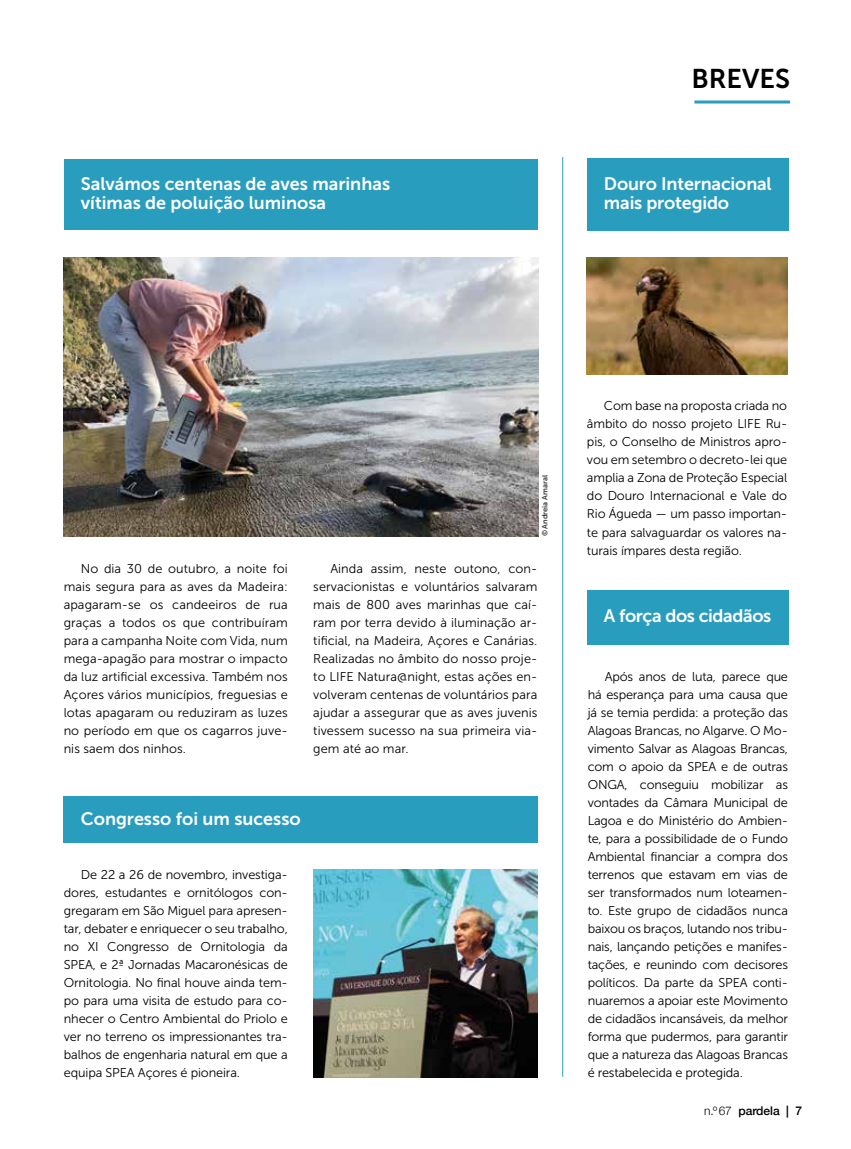
<style>
.page{position:relative;width:851px;height:1149px;background:#fff}
.page>*{position:absolute;margin:0;border:0;box-sizing:border-box;transform-origin:0 0}
.t1{font:27px "Museo Sans 700";color:#000}
.t2{font:18px/19.5px "Museo Sans 700";color:#fff}
.t3{font:18px "Museo Sans 700";letter-spacing:-.02em;color:#fff}
.t4{font:12.75px/18px "Museo Sans 300";letter-spacing:-.01em;color:#000;text-align:justify}
.t5{font:500 12px "Helvetica Neue";letter-spacing:-.005em;color:#000}
.t6{font:7.5px "Museo Sans 700";color:#3c3c3b}
.s1{font-weight:300}
</style>
<div class="page">
<hr style="left:694px;top:100px;width:95px;height:3px;background:#299dbe">
<div style="left:64px;top:159px;width:473px;height:71px;background:#299dbe"></div>
<div style="left:64px;top:795px;width:474px;height:47px;background:#299dbe"></div>
<hr style="left:562px;top:157px;width:1px;height:919px;background:#299dbe">
<img style="left:64px;top:257px;width:474px;height:279px">
<div style="left:587px;top:590px;width:201px;height:54px;background:#299dbe"></div>
<div style="left:587px;top:158px;width:201px;height:72px;background:#299dbe"></div>
<img style="left:313px;top:869px;width:224px;height:207px">
<img style="left:587px;top:257px;width:200px;height:117px">
<h2 class="t2" style="left:81px;top:174px;width:311px">Salvámos centenas de aves marinhas vítimas de poluição luminosa</h2>
<h1 class="t1" style="left:691px;top:64px;width:100px">BREVES</h1>
<h2 class="t2" style="left:604px;top:174px;width:169px">Douro Internacional mais protegido</h2>
<p class="t6" style="left:540px;top:536px;width:63px;rotate:-90deg">© Andreia Amaral</p>
<p class="t4" style="left:64px;top:559px;width:225px;text-indent:17px">No dia 30 de outubro, a noite foi mais segura para as aves da Madeira: apagaram-se os candeeiros de rua graças a todos os que contribuíram para a campanha Noite com Vida, num mega-apagão para mostrar o impacto da luz artificial excessiva. Também nos Açores vários municípios, freguesias e lotas apagaram ou reduziram as luzes no período em que os cagarros juve&shy;nis saem dos ninhos.</p>
<p class="t4" style="left:313px;top:559px;width:225px;text-indent:17px">Ainda assim, neste outono, con&shy;servacionistas e voluntários salvaram mais de 800 aves marinhas que caí&shy;ram por terra devido à iluminação ar&shy;tificial, na Madeira, Açores e Canárias.<br>Realizadas no âmbito do nosso proje&shy;to LIFE Natura@night, estas ações en&shy;volveram centenas de voluntários para ajudar a assegurar que as aves juvenis tivessem sucesso na sua primeira via&shy;gem até ao mar.</p>
<h2 class="t2" style="left:81px;top:808px;width:221px">Congresso foi um sucesso</h2>
<p class="t4" style="left:64px;top:865px;width:225px;text-indent:17px">De 22 a 26 de novembro, investiga&shy;dores, estudantes e ornitólogos con&shy;gregaram em São Miguel para apresen&shy;tar, debater e enriquecer o seu trabalho, no XI Congresso de Ornitologia da SPEA, e 2ª Jornadas Macaronésicas de Ornitologia. No final houve ainda tem&shy;po para uma visita de estudo para co&shy;nhecer o Centro Ambiental do Priolo e ver no terreno os impressionantes tra&shy;balhos de engenharia natural em que a equipa SPEA Açores é pioneira.</p>
<p class="t4" style="left:587px;top:397px;width:202px;text-indent:17px">Com base na proposta criada no âmbito do nosso projeto LIFE Ru&shy;pis, o Conselho de Ministros apro&shy;vou em setembro o decreto-lei que amplia a Zona de Proteção Especial do Douro Internacional e Vale do Rio Águeda — um passo importan&shy;te para salvaguardar os valores na&shy;turais ímpares desta região.</p>
<h2 class="t3" style="left:604px;top:606px;width:169px">A força dos cidadãos</h2>
<p class="t4" style="left:587px;top:667px;width:202px;text-indent:17px">Após anos de luta, parece que há esperança para uma causa que já se temia perdida: a proteção das Alagoas Brancas, no Algarve. O Mo&shy;vimento Salvar as Alagoas Brancas, com o apoio da SPEA e de outras ONGA, conseguiu mobilizar as vontades da Câmara Municipal de Lagoa e do Ministério do Ambien&shy;te, para a possibilidade de o Fundo Ambiental financiar a compra dos terrenos que estavam em vias de ser transformados num loteamen&shy;to. Este grupo de cidadãos nunca baixou os braços, lutando nos tribu&shy;nais, lançando petições e manifes&shy;tações, e reunindo com decisores políticos. Da parte da SPEA conti&shy;nuaremos a apoiar este Movimento de cidadãos incansáveis, da melhor forma que pudermos, para garantir que a natureza das Alagoas Brancas é restabelecida e protegida.</p>
<p class="t5" style="left:704px;top:1101px;width:99px"><span class="s1">n.º 67</span> pardela | 7</p>
</div>
